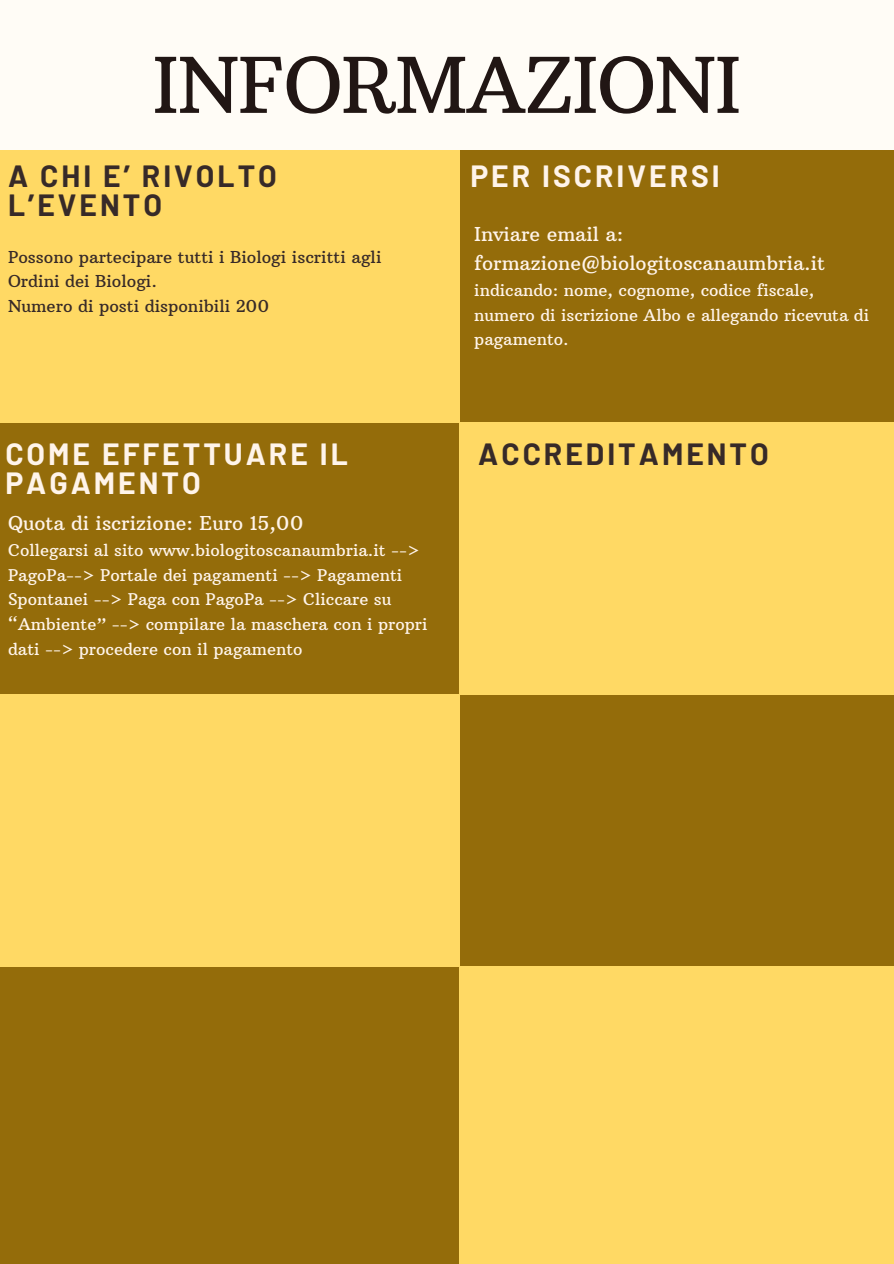
<style>
.page{position:relative;width:894px;height:1264px;background:#fff}
.page>*{position:absolute;margin:0;border:0;box-sizing:border-box;transform-origin:0 0}
.t1{font:76.5px "Arbutus Slab";letter-spacing:-.02em;color:#211614}
.t2{font:700 30px/29.2px "Barlow";letter-spacing:.1em;color:#fff4ea}
.t3{font:700 30px/29.2px "Barlow";letter-spacing:.1em;color:#372a28}
.t4{font:19.5px/29.2px "Arbutus Slab";color:#fff4ea}
.t5{font:16.8px/24.8px "Arbutus Slab";color:#372a28}
.t6{font:16.5px/24.8px "Arbutus Slab";color:#fff4ea}
</style>
<div class="page">
<div style="left:0;top:0;width:893px;height:1263px;background:#fffcf6"></div>
<div style="left:0;top:422px;width:459px;height:272px;background:#946c0a"></div>
<div style="left:459px;top:150px;width:434px;height:272px;background:#946c0a"></div>
<div style="left:0;top:150px;width:459px;height:272px;background:#ffd964"></div>
<div style="left:459px;top:694px;width:434px;height:273px;background:#946c0a"></div>
<div style="left:459px;top:422px;width:434px;height:272px;background:#ffd964"></div>
<div style="left:0;top:694px;width:459px;height:273px;background:#ffd964"></div>
<div style="left:0;top:967px;width:459px;height:296px;background:#946c0a"></div>
<div style="left:459px;top:966px;width:434px;height:297px;background:#ffd964"></div>
<h1 class="t1" style="left:152px;top:38px;width:590px">INFORMAZIONI</h1>
<p class="t3" style="left:8px;top:160px;width:270px">A CHI E’ RIVOLTO<br>L’EVENTO</p>
<p class="t5" style="left:8px;top:244px;width:375px">Possono partecipare tutti i Biologi iscritti agli<br>Ordini dei Biologi.</p>
<p class="t5" style="left:8px;top:294px;width:263px">Numero di posti disponibili 200</p>
<p class="t2" style="left:470px;top:160px;width:251px">PER ISCRIVERSI</p>
<p class="t4" style="left:474px;top:219px;width:352px">Inviare email a: formazione@biologitoscanaumbria.it</p>
<p class="t6" style="left:474px;top:277px;width:396px">indicando: nome, cognome, codice fiscale, numero di iscrizione Albo e allegando ricevuta di pagamento.</p>
<p class="t2" style="left:5px;top:438px;width:344px">COME EFFETTUARE IL<br>PAGAMENTO</p>
<p class="t3" style="left:478px;top:438px;width:292px">ACCREDITAMENTO</p>
<p class="t4" style="left:8px;top:508px;width:297px">Quota di iscrizione: Euro 15,00</p>
<p class="t6" style="left:8px;top:537px;width:421px">Collegarsi al sito www.biologitoscanaumbria.it --&gt; PagoPa--&gt; Portale dei pagamenti --&gt; Pagamenti Spontanei --&gt; Paga con PagoPa --&gt; Cliccare su “Ambiente” --&gt; compilare la maschera con i propri dati --&gt; procedere con il pagamento</p>
</div>
